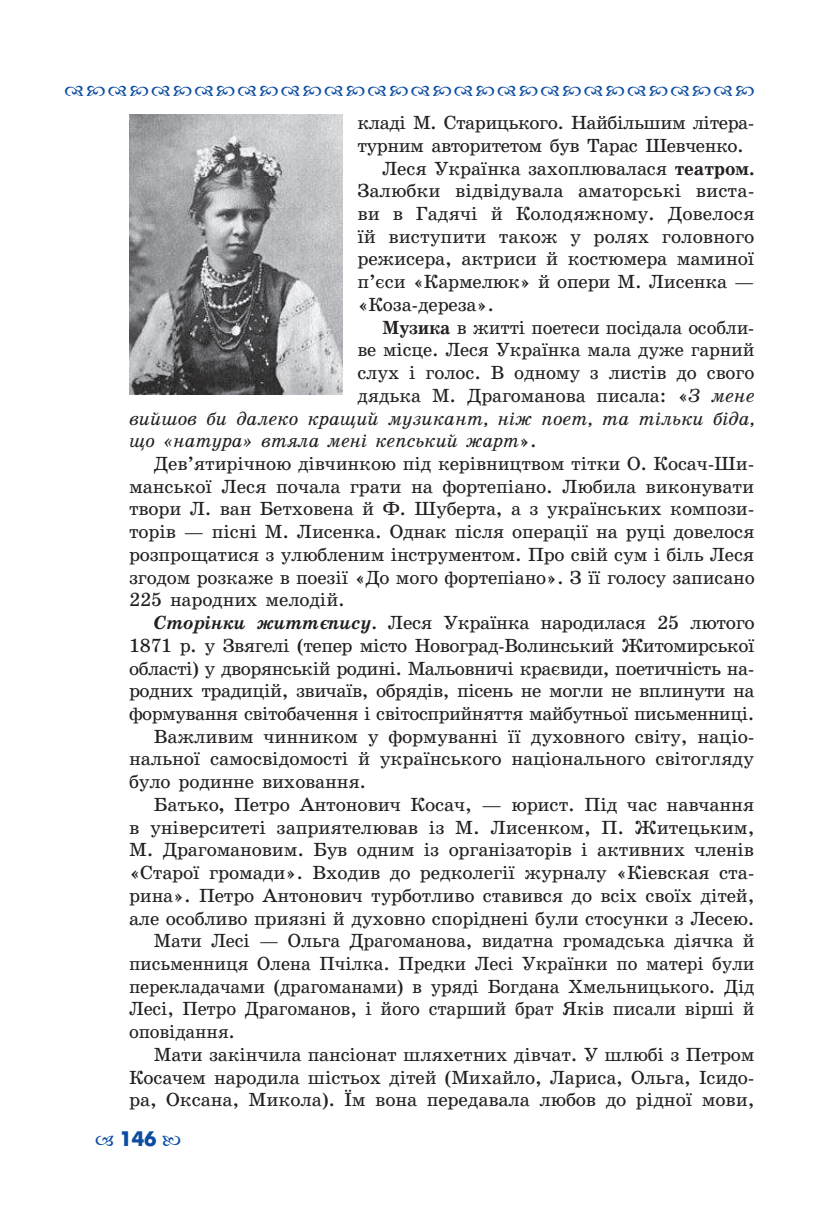
<style>
.page{position:relative;width:834px;height:1221px;background:#fff}
.page>*{position:absolute;margin:0;border:0;box-sizing:border-box;transform-origin:0 0}
.t1{font:700 21px "Futuris C";color:#0d4da1}
.t2{font:19.25px "School Book C";letter-spacing:-.01em;color:#231f20}
.t3{font:italic 19.25px "School Book C";letter-spacing:-.01em;color:#231f20}
.s1{font-weight:700}
.s2{font-style:italic}
.s3{font-style:normal}
.s4{font-weight:700;font-style:italic}
</style>
<div class="page">
<img style="left:129px;top:114px;width:213px;height:280px">
<p class="t2" style="left:357px;top:112px;width:398px">кладі М. Старицького. Найбільшим літера-</p>
<p class="t2" style="left:357px;top:135px;width:388px">турним авторитетом був Тарас Шевченко.</p>
<p class="t2" style="left:382px;top:158px;width:374px">Леся Українка захоплювалася <span class="s1">театром.</span></p>
<p class="t2" style="left:357px;top:180px;width:398px">Залюбки відвідувала аматорські виста-</p>
<p class="t2" style="left:357px;top:203px;width:398px">ви в Гадячі й Колодяжному. Довелося</p>
<p class="t2" style="left:357px;top:226px;width:398px">їй виступити також у ролях головного</p>
<p class="t2" style="left:357px;top:248px;width:398px">режисера, актриси й костюмера маминої</p>
<p class="t2" style="left:357px;top:271px;width:398px">п’єси «Кармелюк» й опери М. Лисенка —</p>
<p class="t2" style="left:357px;top:294px;width:138px">«Коза-дереза».</p>
<p class="t2" style="left:382px;top:317px;width:374px"><span class="s1">Музика</span> в житті поетеси посідала особли-</p>
<p class="t2" style="left:357px;top:339px;width:398px">ве місце. Леся Українка мала дуже гарний</p>
<p class="t2" style="left:357px;top:362px;width:398px">слух і голос. В одному з листів до свого</p>
<p class="t2" style="left:357px;top:385px;width:398px">дядька М. Драгоманова писала: «<span class="s2">З мене</span></p>
<p class="t3" style="left:129px;top:407px;width:627px">вийшов би далеко кращий музикант, ніж поет, та тільки біда,</p>
<p class="t3" style="left:129px;top:430px;width:409px">що «натура» втяла мені кепський жарт<span class="s3">».</span></p>
<p class="t2" style="left:154px;top:453px;width:602px">Дев’ятирічною дівчинкою під керівництвом тітки О. Косач-Ши-</p>
<p class="t2" style="left:129px;top:476px;width:626px">манської Леся почала грати на фортепіано. Любила виконувати</p>
<p class="t2" style="left:129px;top:498px;width:627px">твори Л. ван Бетховена й Ф. Шуберта, а з українських компози-</p>
<p class="t2" style="left:129px;top:521px;width:627px">торів — пісні М. Лисенка. Однак після операції на руці довелося</p>
<p class="t2" style="left:129px;top:544px;width:626px">розпрощатися з улюбленим інструментом. Про свій сум і біль Леся</p>
<p class="t2" style="left:129px;top:566px;width:627px">згодом розкаже в поезії «До мого фортепіано». З її голосу записано</p>
<p class="t2" style="left:129px;top:589px;width:217px">225 народних мелодій.</p>
<p class="t2" style="left:154px;top:612px;width:602px"><span class="s4">Сторінки життєпису.</span> Леся Українка народилася 25 лютого</p>
<p class="t2" style="left:129px;top:635px;width:627px">1871 р. у Звягелі (тепер місто Новоград-Волинський Житомирської</p>
<p class="t2" style="left:129px;top:657px;width:627px">області) у дворянській родині. Мальовничі краєвиди, поетичність на-</p>
<p class="t2" style="left:129px;top:680px;width:626px">родних традицій, звичаїв, обрядів, пісень не могли не вплинути на</p>
<p class="t2" style="left:129px;top:703px;width:626px">формування світобачення і світосприйняття майбутньої письменниці.</p>
<p class="t2" style="left:154px;top:725px;width:602px">Важливим чинником у формуванні її духовного світу, націо-</p>
<p class="t2" style="left:129px;top:748px;width:626px">нальної самосвідомості й українського національного світогляду</p>
<p class="t2" style="left:129px;top:771px;width:239px">було родинне виховання.</p>
<p class="t2" style="left:154px;top:794px;width:602px">Батько<span class="s1">,</span> Петро Антонович Косач, — юрист. Під час навчання</p>
<p class="t2" style="left:129px;top:816px;width:626px">в університеті заприятелював із М. Лисенком, П. Житецьким,</p>
<p class="t2" style="left:129px;top:839px;width:626px">М. Драгомановим. Був одним із організаторів і активних членів</p>
<p class="t2" style="left:129px;top:862px;width:627px">«Старої громади». Входив до редколегії журналу «Кіевская ста-</p>
<p class="t2" style="left:129px;top:884px;width:627px">рина». Петро Антонович турботливо ставився до всіх своїх дітей,</p>
<p class="t2" style="left:129px;top:907px;width:626px">але особливо приязні й духовно споріднені були стосунки з Лесею.</p>
<p class="t2" style="left:154px;top:930px;width:602px">Мати Лесі — Ольга Драгоманова, видатна громадська діячка й</p>
<p class="t2" style="left:129px;top:953px;width:627px">письменниця Олена Пчілка. Предки Лесі Українки по матері були</p>
<p class="t2" style="left:129px;top:975px;width:627px">перекладачами (драгоманами) в уряді Богдана Хмельницького. Дід</p>
<p class="t2" style="left:129px;top:998px;width:627px">Лесі, Петро Драгоманов, і його старший брат Яків писали вірші й</p>
<p class="t2" style="left:129px;top:1021px;width:107px">оповідання.</p>
<p class="t2" style="left:154px;top:1044px;width:602px">Мати закінчила пансіонат шляхетних дівчат. У шлюбі з Петром</p>
<p class="t2" style="left:129px;top:1066px;width:627px">Косачем народила шістьох дітей (Михайло, Лариса, Ольга, Ісидо-</p>
<p class="t2" style="left:129px;top:1089px;width:627px">ра, Оксана, Микола). Їм вона передавала любов до рідної мови,</p>
<p class="t1" style="left:119px;top:1126px;width:39px">146</p>
</div>
